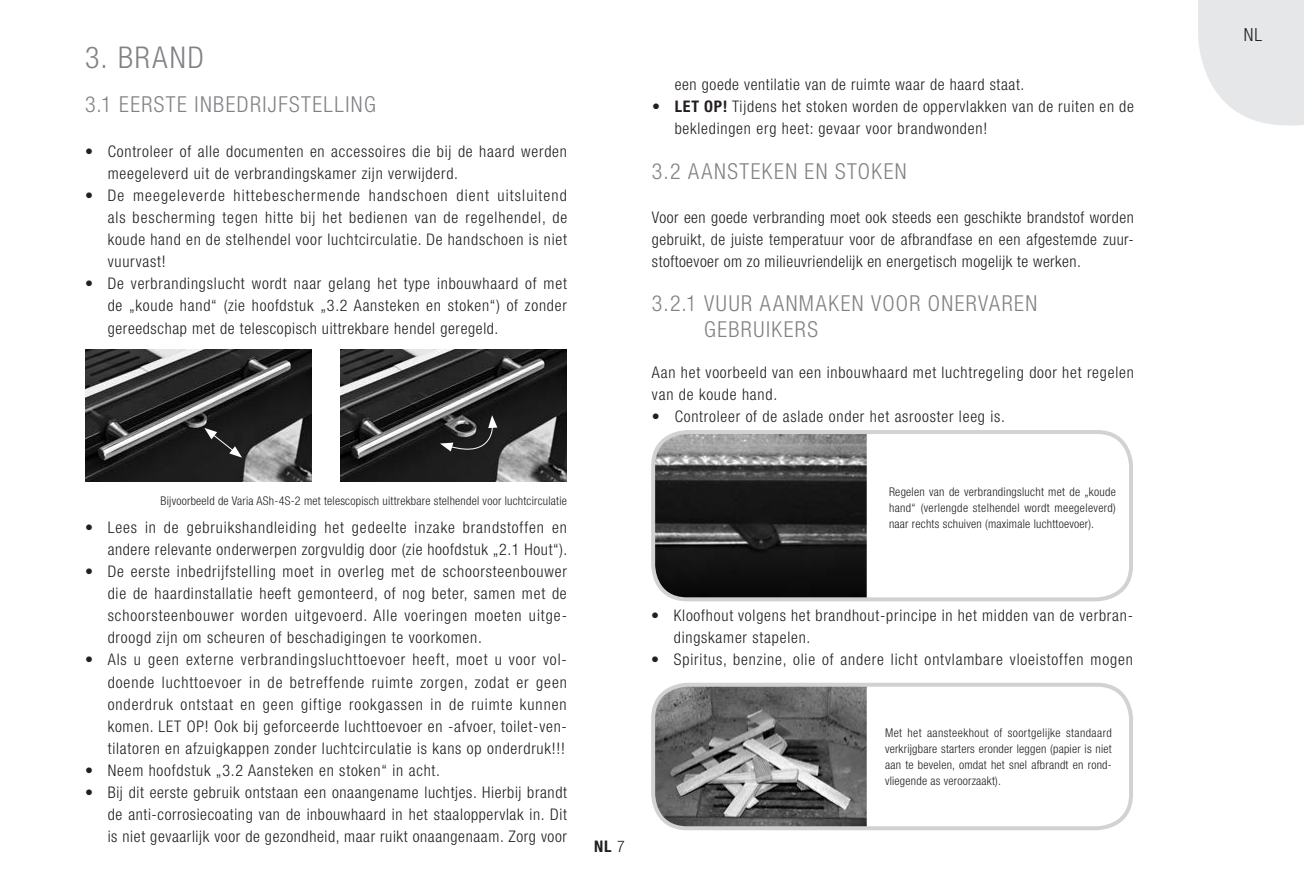
<style>
.page{position:relative;width:1304px;height:885px;background:#fff}
.page>*{position:absolute;margin:0;border:0;box-sizing:border-box;transform-origin:0 0}
.t1{font:300 condensed 30px "Helvetica Neue";letter-spacing:.065em;color:#808285}
.t2{font:300 condensed 22px/26px "Helvetica Neue";letter-spacing:.065em;color:#808285}
.t3{font:300 condensed 18px "Helvetica Neue";color:#231f20}
.t4{font:300 condensed 16px/22.2px "Helvetica Neue";letter-spacing:.05em;color:#231f20;text-align:justify}
.t5{font:700 condensed 16px "Helvetica Neue";color:#231f20}
.t6{font:300 condensed 12px/16px "Helvetica Neue";letter-spacing:.02em;color:#231f20;text-align:justify}
.s1{font-weight:700}
.s2{font-weight:300}
</style>
<div class="page">
<svg style="left:1198px;top:0;width:106px;height:125px;background:#e9e9eb"></svg>
<img style="left:656px;top:435px;width:211px;height:164px">
<div style="left:651px;top:430px;width:482px;height:171px;border:4px solid #d1d2d4;border-radius:34px"></div>
<img style="left:85px;top:349px;width:227px;height:132px">
<svg style="left:204px;top:428px;width:38px;height:29px"></svg>
<img style="left:340px;top:349px;width:227px;height:132px">
<svg style="left:440px;top:415px;width:57px;height:44px;background:#393939"></svg>
<img style="left:656px;top:687px;width:211px;height:140px">
<div style="left:651px;top:682px;width:482px;height:148px;border:4px solid #d1d2d4;border-radius:34px"></div>
<h1 class="t1" style="left:85px;top:40px;width:120px">3. BRAND</h1>
<h2 class="t2" style="left:85px;top:91px;width:292px">3.1 EERSTE INBEDRIJFSTELLING</h2>
<p class="t4" style="left:108px;top:140px;width:461px;text-indent:-23px">• Controleer of alle documenten en accessoires die bij de haard werden meegeleverd uit de verbrandingskamer zijn verwijderd.</p>
<p class="t4" style="left:108px;top:184px;width:461px;text-indent:-23px">• De meegeleverde hittebeschermende handschoen dient uitsluitend als bescherming tegen hitte bij het bedienen van de regelhendel, de koude hand en de stelhendel voor luchtcirculatie. De handschoen is niet vuurvast!</p>
<p class="t4" style="left:108px;top:272px;width:461px;text-indent:-23px">• De verbrandingslucht wordt naar gelang het type inbouwhaard of met de „koude hand“ (zie hoofdstuk „3.2 Aansteken en stoken“) of zonder gereedschap met de telescopisch uittrekbare hendel geregeld.</p>
<p class="t6" style="left:161px;top:493px;width:408px">Bijvoorbeeld de Varia ASh-4S-2 met telescopisch uittrekbare stelhendel voor luchtcirculatie</p>
<p class="t4" style="left:85px;top:515px;width:484px;text-align:right">• Lees in de gebruikshandleiding het gedeelte inzake brandstoffen en andere relevante onderwerpen zorgvuldig door (zie hoofdstuk „2.1 Hout“).</p>
<p class="t4" style="left:108px;top:560px;width:461px;text-indent:-23px">• De eerste inbedrijfstelling moet in overleg met de schoorsteenbouwer die de haardinstallatie heeft gemonteerd, of nog beter, samen met de schoorsteenbouwer worden uitgevoerd. Alle voeringen moeten uitge&shy;droogd zijn om scheuren of beschadigingen te voorkomen.</p>
<p class="t4" style="left:108px;top:648px;width:461px;text-indent:-23px">• Als u geen externe verbrandingsluchttoevoer heeft, moet u voor vol&shy;doende luchttoevoer in de betreffende ruimte zorgen, zodat er geen onderdruk ontstaat en geen giftige rookgassen in de ruimte kunnen komen. LET OP! Ook bij geforceerde luchttoevoer en -afvoer, toilet-ven&shy;tilatoren en afzuigkappen zonder luchtcirculatie is kans op onderdruk!!!</p>
<p class="t4" style="left:85px;top:759px;width:357px">• Neem hoofdstuk „3.2 Aansteken en stoken“ in acht.</p>
<p class="t4" style="left:108px;top:781px;width:461px;text-indent:-23px">• Bij dit eerste gebruik ontstaan een onaangename luchtjes. Hierbij brandt de anti-corrosiecoating van de inbouwhaard in het staaloppervlak in. Dit is niet gevaarlijk voor de gezondheid, maar ruikt onaangenaam. Zorg voor</p>
<p class="t4" style="left:675px;top:73px;width:351px">een goede ventilatie van de ruimte waar de haard staat.</p>
<p class="t4" style="left:675px;top:95px;width:461px;text-indent:-23px">• <span class="s1">LET OP!</span> Tijdens het stoken worden de oppervlakken van de ruiten en de bekledingen erg heet: gevaar voor brandwonden!</p>
<h2 class="t2" style="left:652px;top:158px;width:256px">3.2 AANSTEKEN EN STOKEN</h2>
<p class="t4" style="left:652px;top:206px;width:483px">Voor een goede verbranding moet ook steeds een geschikte brandstof worden gebruikt, de juiste temperatuur voor de afbrandfase en een afgestemde zuur&shy;stoftoevoer om zo milieuvriendelijk en energetisch mogelijk te werken.</p>
<h2 class="t2" style="left:704px;top:290px;width:335px;text-indent:-52px">3.2.1 VUUR AANMAKEN VOOR ONERVAREN<br>GEBRUIKERS</h2>
<p class="t4" style="left:652px;top:361px;width:483px">Aan het voorbeeld van een inbouwhaard met luchtregeling door het regelen van de koude hand.</p>
<p class="t4" style="left:652px;top:405px;width:355px">• Controleer of de aslade onder het asrooster leeg is.</p>
<p class="t6" style="left:889px;top:484px;width:228px">Regelen van de verbrandingslucht met de „koude hand“ (verlengde stelhendel wordt meegeleverd) naar rechts schuiven (maximale luchttoevoer).</p>
<p class="t5" style="left:594px;top:836px;width:32px">NL <span class="s2">7</span></p>
<p class="t4" style="left:674px;top:604px;width:461px;text-indent:-23px">• Kloofhout volgens het brandhout-principe in het midden van de verbran&shy;dingskamer stapelen.</p>
<p class="t4" style="left:651px;top:648px;width:483px">• Spiritus, benzine, olie of andere licht ontvlambare vloeistoffen mogen</p>
<p class="t6" style="left:885px;top:724px;width:228px">Met het aansteekhout of soortgelijke standaard verkrijgbare starters eronder leggen (papier is niet aan te bevelen, omdat het snel afbrandt en rond&shy;vliegende as veroorzaakt).</p>
<p class="t3" style="left:1244px;top:24px;width:20px">NL</p>
</div>
